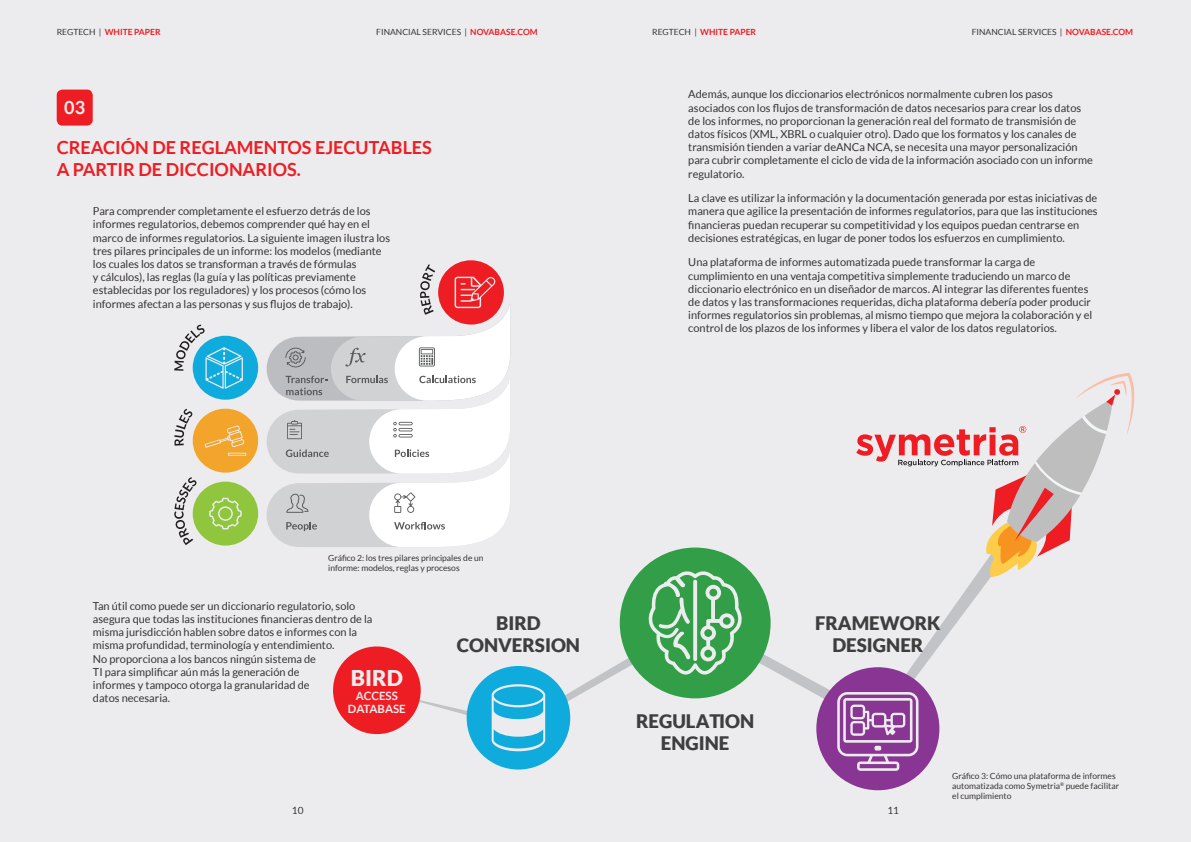
<style>
.page{position:relative;width:1191px;height:842px;background:#fff}
.page>*{position:absolute;margin:0;border:0;box-sizing:border-box;transform-origin:0 0}
.t1{font:900 21.8px "Lato";color:#ececee}
.t2{font:900 18.7px/22.4px "Lato";color:#3e3e3f;text-align:center}
.Subtitles{font:700 18px/21.6px "Lato";color:#ee1d23}
.Subtitles-2{font:700 18px "Lato";color:#ececee}
.t3{font:700 11.4px/12.5px "Lato";color:#ececee;text-align:center}
.Text{font:11px/13.2px "Lato";color:#363232}
.t4{font:10px "Lato";color:#363232}
.Small_text{font:8.5px/10.2px "Lato";color:#363232}
.t5{font:700 8.5px "Lato";color:#ee1d23}
.s1{font-weight:400;color:#363232}
.s2{font-weight:700;color:#ee1d23}
</style>
<div class="page">
<div style="left:0;top:0;width:595px;height:842px;background:#ececee"></div>
<div style="left:595px;top:0;width:596px;height:842px;background:#ececee"></div>
<svg style="left:398px;top:553px;width:593px;height:176px"></svg>
<div style="left:816px;top:667px;width:123px;height:123px;background:#893594;border-radius:50%"></div>
<div style="left:466px;top:666px;width:104px;height:103px;background:#0fabdd;border-radius:50%"></div>
<div style="left:333px;top:646px;width:88px;height:88px;background:#ee1d23;border-radius:50%"></div>
<div style="left:620px;top:547px;width:150px;height:151px;background:#329e47;border-radius:50%"></div>
<svg style="left:648px;top:571px;width:94px;height:104px"></svg>
<svg style="left:491px;top:684px;width:54px;height:67px"></svg>
<svg style="left:837px;top:692px;width:81px;height:79px"></svg>
<svg style="left:856px;top:373px;width:278px;height:204px"></svg>
<div style="left:57px;top:90px;width:36px;height:36px;background:#ee1d23;border-radius:6px"></div>
<svg style="left:438px;top:260px;width:66px;height:65px"></svg>
<div style="left:193px;top:336px;width:65px;height:64px;background:#0fabdd;border-radius:50%"></div>
<svg style="left:174px;top:409px;width:18px;height:37px"></svg>
<svg style="left:174px;top:477px;width:22px;height:68px"></svg>
<div style="left:193px;top:409px;width:65px;height:64px;background:#f3a42b;border-radius:50%"></div>
<div style="left:193px;top:482px;width:65px;height:64px;background:#8fc63e;border-radius:50%"></div>
<svg style="left:205px;top:426px;width:41px;height:30px"></svg>
<svg style="left:209px;top:498px;width:33px;height:31px"></svg>
<svg style="left:174px;top:325px;width:69px;height:64px"></svg>
<svg style="left:267px;top:264px;width:243px;height:283px"></svg>
<p class="t5" style="left:57px;top:27px;width:105px"><span class="s1">REGTECH |</span> WHITE PAPER</p>
<p class="Small_text" style="left:376px;top:27px;width:163px">FINANCIAL SERVICES | <span class="s2">NOVABASE.COM</span></p>
<p class="t5" style="left:652px;top:27px;width:105px"><span class="s1">REGTECH |</span> WHITE PAPER</p>
<p class="Small_text" style="left:971px;top:27px;width:163px">FINANCIAL SERVICES | <span class="s2">NOVABASE.COM</span></p>
<p class="Subtitles-2" style="left:64px;top:97px;width:22px">03</p>
<p class="Subtitles" style="left:57px;top:137px;width:377px">CREACIÓN DE REGLAMENTOS EJECUTABLES<br>A PARTIR DE DICCIONARIOS.</p>
<p class="Text" style="left:93px;top:205px;width:299px">Para comprender completamente el esfuerzo detrás de los informes regulatorios, debemos comprender qué hay en el marco de informes regulatorios. La siguiente imagen ilustra los tres pilares principales de un informe: los modelos (mediante los cuales los datos se transforman a través de fórmulas<br>y cálculos), las reglas (la guía y las políticas previamente establecidas por los reguladores) y los procesos (cómo los informes afectan a las personas y sus flujos de trabajo).</p>
<p class="Text" style="left:688px;top:88px;width:406px">Además, aunque los diccionarios electrónicos normalmente cubren los pasos asociados con los flujos de transformación de datos necesarios para crear los datos de los informes, no proporcionan la generación real del formato de transmisión de datos físicos (XML, XBRL o cualquier otro). Dado que los formatos y los canales de transmisión tienden a variar deANCa NCA, se necesita una mayor personalización para cubrir completamente el ciclo de vida de la información asociado con un informe regulatorio.</p>
<p class="Text" style="left:688px;top:192px;width:411px">La clave es utilizar la información y la documentación generada por estas iniciativas de manera que agilice la presentación de informes regulatorios, para que las instituciones financieras puedan recuperar su competitividad y los equipos puedan centrarse en decisiones estratégicas, en lugar de poner todos los esfuerzos en cumplimiento.</p>
<p class="Text" style="left:688px;top:256px;width:405px">Una plataforma de informes automatizada puede transformar la carga de cumplimiento en una ventaja competitiva simplemente traduciendo un marco de diccionario electrónico en un diseñador de marcos. Al integrar las diferentes fuentes de datos y las transformaciones requeridas, dicha plataforma debería poder producir informes regulatorios sin problemas, al mismo tiempo que mejora la colaboración y el control de los plazos de los informes y libera el valor de los datos regulatorios.</p>
<p class="Small_text" style="left:328px;top:553px;width:157px">Gráfico 2: los tres pilares principales de un informe: modelos, reglas y procesos</p>
<p class="Text" style="left:93px;top:599px;width:281px">Tan útil como puede ser un diccionario regulatorio, solo asegura que todas las instituciones financieras dentro de la misma jurisdicción hablen sobre datos e informes con la misma profundidad, terminología y entendimiento.<br>No proporciona a los bancos ningún sistema de<br>TI para simplificar aún más la generación de<br>informes y tampoco otorga la granularidad de<br>datos necesaria.</p>
<h1 class="t1" style="left:351px;top:666px;width:53px">BIRD</h1>
<p class="t3" style="left:348px;top:689px;width:59px">ACCESS<br>DATABASE</p>
<h2 class="t2" style="left:457px;top:611px;width:125px">BIRD<br>CONVERSION</h2>
<h2 class="t2" style="left:636px;top:709px;width:120px">REGULATION<br>ENGINE</h2>
<h2 class="t2" style="left:815px;top:611px;width:127px">FRAMEWORK<br>DESIGNER</h2>
<p class="Small_text" style="left:952px;top:770px;width:168px">Gráfico 3: Cómo una plataforma de informes automatizada como Symetria<sup>®</sup> puede facilitar el cumplimiento</p>
<p class="t4" style="left:292px;top:805px;width:13px">10</p>
<p class="t4" style="left:887px;top:805px;width:13px">11</p>
</div>
